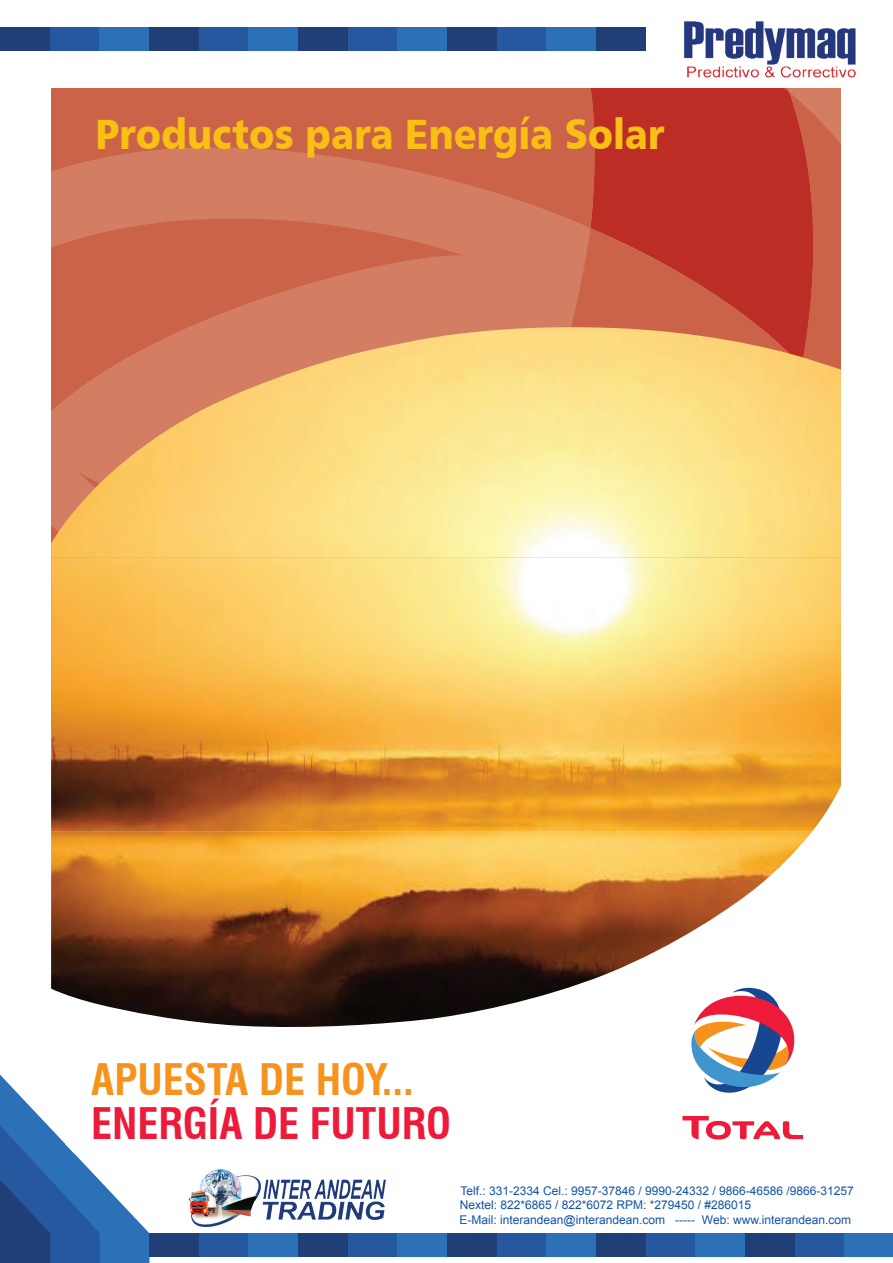
<style>
.page{position:relative;width:893px;height:1263px;background:#fff}
.page>*{position:absolute;margin:0;border:0;box-sizing:border-box;transform-origin:0 0}
.t1{font:42.45px "Humanist 777 BT Black B";letter-spacing:-.005em;color:#f9bf14;scale:.9 1}
.t2{font:700 condensed 42.45px "Swiss 721 BT";color:#f7931d}
.t3{font:700 condensed 42.45px "Swiss 721 BT";color:#ed1a3a}
.t4{font:12px/14.1px "Arial";color:#1153a5}
</style>
<div class="page">
<div style="left:99px;top:27px;width:50px;height:24px;background:#2c71b7"></div>
<div style="left:49px;top:27px;width:50px;height:24px;background:#2658a0"></div>
<div style="left:0;top:27px;width:50px;height:24px;background:#203f76"></div>
<svg style="left:0;top:1074px;width:149px;height:189px"></svg>
<div style="left:248px;top:27px;width:50px;height:24px;background:#2c71b7"></div>
<div style="left:198px;top:27px;width:50px;height:24px;background:#2658a0"></div>
<div style="left:149px;top:27px;width:50px;height:24px;background:#203f76"></div>
<div style="left:397px;top:27px;width:50px;height:24px;background:#2c71b7"></div>
<div style="left:347px;top:27px;width:50px;height:24px;background:#2658a0"></div>
<div style="left:298px;top:27px;width:50px;height:24px;background:#203f76"></div>
<div style="left:546px;top:27px;width:50px;height:24px;background:#2c71b7"></div>
<div style="left:496px;top:27px;width:50px;height:24px;background:#2658a0"></div>
<div style="left:447px;top:27px;width:50px;height:24px;background:#203f76"></div>
<div style="left:596px;top:27px;width:50px;height:24px;background:#203f76"></div>
<div style="left:248px;top:1233px;width:50px;height:24px;background:#2c71b7"></div>
<div style="left:198px;top:1233px;width:50px;height:24px;background:#2658a0"></div>
<div style="left:149px;top:1233px;width:50px;height:24px;background:#203f76"></div>
<div style="left:397px;top:1233px;width:50px;height:24px;background:#2c71b7"></div>
<div style="left:347px;top:1233px;width:50px;height:24px;background:#2658a0"></div>
<div style="left:298px;top:1233px;width:50px;height:24px;background:#203f76"></div>
<div style="left:546px;top:1233px;width:50px;height:24px;background:#2c71b7"></div>
<div style="left:496px;top:1233px;width:50px;height:24px;background:#2658a0"></div>
<div style="left:447px;top:1233px;width:50px;height:24px;background:#203f76"></div>
<div style="left:695px;top:1233px;width:50px;height:24px;background:#2c71b7"></div>
<div style="left:645px;top:1233px;width:50px;height:24px;background:#2658a0"></div>
<div style="left:596px;top:1233px;width:50px;height:24px;background:#203f76"></div>
<div style="left:844px;top:1233px;width:49px;height:24px;background:#2c71b7"></div>
<div style="left:794px;top:1233px;width:50px;height:24px;background:#2658a0"></div>
<div style="left:745px;top:1233px;width:49px;height:24px;background:#203f76"></div>
<img style="left:684px;top:21px;width:171px;height:57px">
<img style="left:188px;top:1169px;width:198px;height:58px">
<div style="left:601px;top:89px;width:218px;height:139px;background:#bc2e25"></div>
<svg style="left:476px;top:228px;width:187px;height:99px;background:#cd6b52"></svg>
<svg style="left:601px;top:89px;width:188px;height:3px"></svg>
<svg style="left:663px;top:92px;width:178px;height:235px;background:#bf3c2f"></svg>
<svg style="left:51px;top:89px;width:550px;height:166px;background:#cc694f"></svg>
<svg style="left:51px;top:188px;width:411px;height:139px;background:#ce7055"></svg>
<svg style="left:691px;top:1030px;width:104px;height:63px"></svg>
<svg style="left:682px;top:1116px;width:121px;height:23px"></svg>
<img style="left:51px;top:327px;width:790px;height:505px">
<img style="left:51px;top:832px;width:761px;height:198px">
<svg style="left:51px;top:1144px;width:30px;height:9px"></svg>
<h1 class="t1" style="left:95px;top:107px;width:634px">Productos para Energía Solar</h1>
<h1 class="t2" style="left:91px;top:1054px;width:324px">APUESTA DE HOY...</h1>
<h1 class="t3" style="left:91px;top:1098px;width:361px">ENERGÍA DE FUTURO</h1>
<p class="t4" style="left:460px;top:1184px;width:396px">Telf.: 331-2334 Cel.: 9957-37846 / 9990-24332 / 9866-46586 /9866-31257<br>Nextel: 822*6865 / 822*6072 RPM: *279450 / #286015<br>E-Mail: interandean@interandean.com ----- Web: www.interandean.com</p>
</div>
